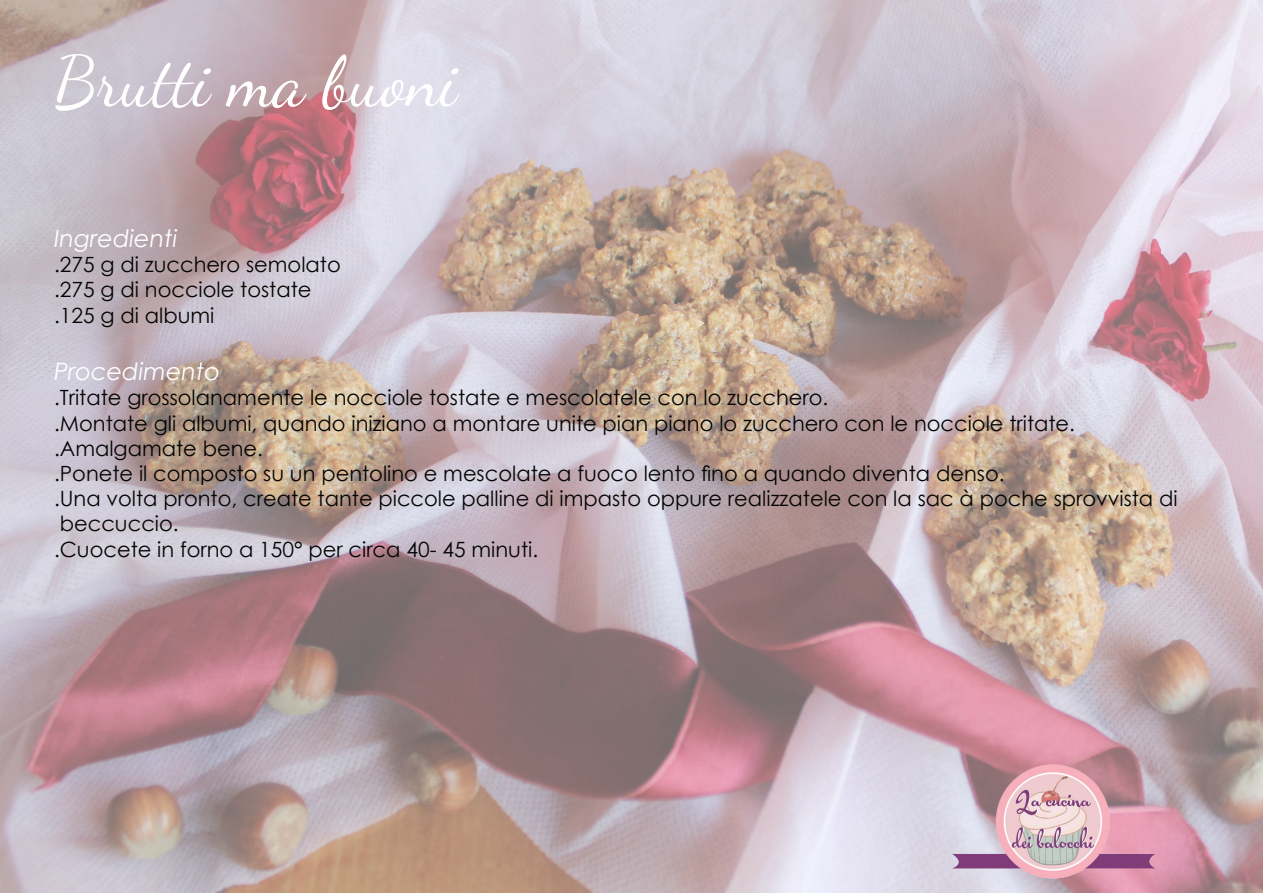
<style>
.page{position:relative;width:1263px;height:893px;background:#fff}
.page>*{position:absolute;margin:0;border:0;box-sizing:border-box;transform-origin:0 0}
.t1{font:70.5px "Dancing Script";color:#fff}
.t2{font:italic 24px "Century Gothic";color:#fff}
.t3{font:21px/25.2px "Century Gothic";color:#040503}
</style>
<div class="page">
<img style="left:0;top:0;width:1263px;height:893px">
<img style="left:900px;top:718px;width:309px;height:165px">
<p class="t1" style="left:54px;top:40px;width:405px">Brutti ma buoni</p>
<p class="t2" style="left:54px;top:222px;width:125px">Ingredienti</p>
<p class="t3" style="left:54px;top:252px;width:288px">.275 g di zucchero semolato</p>
<p class="t3" style="left:54px;top:277px;width:259px">.275 g di nocciole tostate</p>
<p class="t3" style="left:54px;top:302px;width:162px">.125 g di albumi</p>
<p class="t2" style="left:54px;top:355px;width:168px">Procedimento</p>
<p class="t3" style="left:54px;top:385px;width:776px">.Tritate grossolanamente le nocciole tostate e mescolatele con lo zucchero.</p>
<p class="t3" style="left:54px;top:410px;width:1022px">.Montate gli albumi, quando iniziano a montare unite pian piano lo zucchero con le nocciole tritate.</p>
<p class="t3" style="left:54px;top:435px;width:210px">.Amalgamate bene.</p>
<p class="t3" style="left:54px;top:460px;width:952px">.Ponete il composto su un pentolino e mescolate a fuoco lento fino a quando diventa denso.</p>
<p class="t3" style="left:54px;top:486px;width:1125px">.Una volta pronto, create tante piccole palline di impasto oppure realizzatele con la sac à poche sprovvista di beccuccio.</p>
<p class="t3" style="left:54px;top:536px;width:486px">.Cuocete in forno a 150° per circa 40- 45 minuti.</p>
</div>
